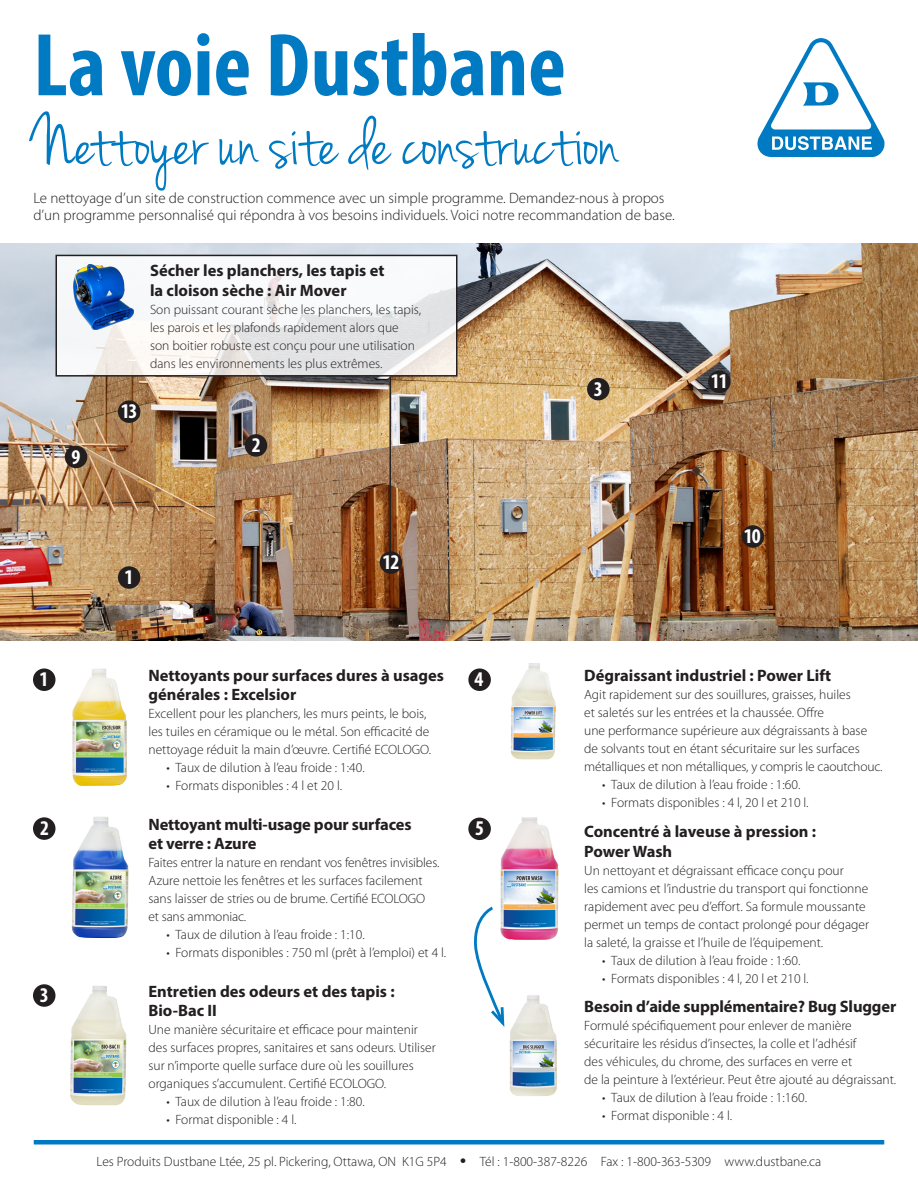
<style>
.page{position:relative;width:918px;height:1188px;background:#fff}
.page>*{position:absolute;margin:0;border:0;box-sizing:border-box;transform-origin:0 0}
.DB_Way{font:700 condensed 90px "Myriad Pro";color:#007ac2}
.Sub_Header_Jenna_Sue{font:75px "Jenna Sue";color:#007ac2}
.numbers{font:700 condensed 21px "Myriad Pro";letter-spacing:-.05em;color:#fff}
.subtitle_Myriad_Bold{font:700 16.5px/19.5px "Myriad Pro";color:#231f20}
.Subtitle_-_Header{font:300 15px/16.5px "Myriad Pro";color:#231f20}
.Body_text_Myriad_Reg{font:300 13.5px/18px "Myriad Pro";color:#231f20}
.bullet_list{font:300 13.5px "Myriad Pro";color:#231f20}
.s1{font-weight:900;font-size:16.5px}
</style>
<div class="page">
<hr style="left:34px;top:1140px;width:850px;height:4px;background:#007ac2">
<svg style="left:757px;top:38px;width:128px;height:119px"></svg>
<img style="left:0;top:244px;width:918px;height:396px">
<div style="left:65px;top:446px;width:22px;height:22px;background:#231f20;border-radius:50%"></div>
<div style="left:118px;top:400px;width:22px;height:23px;background:#231f20;border-radius:50%"></div>
<div style="left:118px;top:566px;width:22px;height:23px;background:#231f20;border-radius:50%"></div>
<div style="left:245px;top:434px;width:22px;height:23px;background:#231f20;border-radius:50%"></div>
<div style="left:587px;top:378px;width:23px;height:22px;background:#231f20;border-radius:50%"></div>
<div style="left:742px;top:525px;width:22px;height:23px;background:#231f20;border-radius:50%"></div>
<div style="left:708px;top:371px;width:23px;height:22px;background:#231f20;border-radius:50%"></div>
<div style="left:33px;top:817px;width:23px;height:23px;background:#231f20;border-radius:50%"></div>
<div style="left:468px;top:668px;width:23px;height:23px;background:#231f20;border-radius:50%"></div>
<div style="left:468px;top:818px;width:23px;height:22px;background:#231f20;border-radius:50%"></div>
<div style="left:33px;top:668px;width:23px;height:23px;background:#231f20;border-radius:50%"></div>
<div style="left:33px;top:984px;width:23px;height:23px;background:#231f20;border-radius:50%"></div>
<img style="left:510px;top:663px;width:46px;height:97px">
<img style="left:72px;top:668px;width:55px;height:118px">
<img style="left:487px;top:817px;width:72px;height:123px">
<img style="left:509px;top:995px;width:48px;height:101px">
<svg style="left:474px;top:905px;width:32px;height:122px"></svg>
<img style="left:71px;top:816px;width:58px;height:122px">
<img style="left:70px;top:986px;width:57px;height:120px">
<svg style="left:59px;top:258px;width:396px;height:116px"></svg>
<div style="left:56px;top:255px;width:402px;height:122px;border:2px solid #231f20"></div>
<hr style="left:389px;top:377px;width:2px;height:185px;background:#231f20">
<div style="left:380px;top:551px;width:22px;height:23px;background:#231f20;border-radius:50%"></div>
<img style="left:74px;top:264px;width:59px;height:66px">
<p class="DB_Way" style="left:33px;top:9px;width:534px">La voie Dustbane</p>
<p class="Sub_Header_Jenna_Sue" style="left:33px;top:99px;width:587px">Nettoyer un site de construction</p>
<p class="Subtitle_-_Header" style="left:33px;top:190px;width:643px">Le nettoyage d’un site de construction commence avec un simple programme. Demandez-nous à propos d’un programme personnalisé qui répondra à vos besoins individuels. Voici notre recommandation de base.</p>
<p class="numbers" style="left:72px;top:443px;width:10px">9</p>
<p class="numbers" style="left:121px;top:398px;width:18px">13</p>
<p class="subtitle_Myriad_Bold" style="left:150px;top:260px;width:236px">Sécher les planchers, les tapis et la cloison sèche : Air Mover</p>
<p class="Body_text_Myriad_Reg" style="left:150px;top:300px;width:273px">Son puissant courant sèche les planchers, les tapis, les parois et les plafonds rapidement alors que son boitier robuste est conçu pour une utilisation dans les environnements les plus extrêmes.</p>
<p class="numbers" style="left:252px;top:432px;width:10px">2</p>
<p class="numbers" style="left:124px;top:564px;width:10px">1</p>
<p class="numbers" style="left:383px;top:549px;width:18px">12</p>
<p class="numbers" style="left:594px;top:376px;width:10px">3</p>
<p class="numbers" style="left:711px;top:368px;width:18px">11</p>
<p class="numbers" style="left:744px;top:523px;width:18px">10</p>
<p class="numbers" style="left:39px;top:666px;width:10px">1</p>
<p class="numbers" style="left:40px;top:815px;width:10px">2</p>
<p class="numbers" style="left:40px;top:982px;width:10px">3</p>
<p class="subtitle_Myriad_Bold" style="left:148px;top:665px;width:297px">Nettoyants pour surfaces dures à usages générales : Excelsior</p>
<p class="Body_text_Myriad_Reg" style="left:148px;top:705px;width:284px">Excellent pour les planchers, les murs peints, le bois, les tuiles en céramique ou le métal. Son efficacité de nettoyage réduit la main d’œuvre. Certifié ECOLOGO.</p>
<p class="bullet_list" style="left:166px;top:760px;width:200px">• Taux de dilution à l’eau froide : 1:40.</p>
<p class="bullet_list" style="left:166px;top:778px;width:177px">• Formats disponibles : 4 l et 20 l.</p>
<p class="subtitle_Myriad_Bold" style="left:148px;top:814px;width:265px">Nettoyant multi-usage pour surfaces et verre : Azure</p>
<p class="Body_text_Myriad_Reg" style="left:148px;top:854px;width:292px">Faites entrer la nature en rendant vos fenêtres invisibles.<br>Azure nettoie les fenêtres et les surfaces facilement sans laisser de stries ou de brume. Certifié ECOLOGO<br>et sans ammoniac.</p>
<p class="bullet_list" style="left:166px;top:927px;width:200px">• Taux de dilution à l’eau froide : 1:10.</p>
<p class="bullet_list" style="left:166px;top:945px;width:281px">• Formats disponibles : 750 ml (prêt à l’emploi) et 4 l.</p>
<p class="subtitle_Myriad_Bold" style="left:148px;top:981px;width:248px">Entretien des odeurs et des tapis :<br>Bio-Bac II</p>
<p class="Body_text_Myriad_Reg" style="left:148px;top:1021px;width:289px">Une manière sécuritaire et efficace pour maintenir des surfaces propres, sanitaires et sans odeurs. Utiliser sur n’importe quelle surface dure où les souillures organiques s’accumulent. Certifié ECOLOGO.</p>
<p class="bullet_list" style="left:166px;top:1094px;width:200px">• Taux de dilution à l’eau froide : 1:80.</p>
<p class="bullet_list" style="left:166px;top:1112px;width:131px">• Format disponible : 4 l.</p>
<p class="numbers" style="left:475px;top:666px;width:10px">4</p>
<p class="numbers" style="left:475px;top:815px;width:10px">5</p>
<p class="subtitle_Myriad_Bold" style="left:584px;top:665px;width:249px">Dégraissant industriel : Power Lift</p>
<p class="Body_text_Myriad_Reg" style="left:584px;top:685px;width:300px">Agit rapidement sur des souillures, graisses, huiles<br>et saletés sur les entrées et la chaussée. Offre<br>une performance supérieure aux dégraissants à base de solvants tout en étant sécuritaire sur les surfaces métalliques et non métalliques, y compris le caoutchouc.</p>
<p class="bullet_list" style="left:602px;top:776px;width:200px">• Taux de dilution à l’eau froide : 1:60.</p>
<p class="bullet_list" style="left:602px;top:794px;width:208px">• Formats disponibles : 4 l, 20 l et 210 l.</p>
<p class="subtitle_Myriad_Bold" style="left:584px;top:821px;width:234px">Concentré à laveuse à pression :<br>Power Wash</p>
<p class="Body_text_Myriad_Reg" style="left:584px;top:861px;width:286px">Un nettoyant et dégraissant efficace conçu pour<br>les camions et l’industrie du transport qui fonctionne rapidement avec peu d’effort. Sa formule moussante permet un temps de contact prolongé pour dégager la saleté, la graisse et l’huile de l’équipement.</p>
<p class="bullet_list" style="left:602px;top:952px;width:200px">• Taux de dilution à l’eau froide : 1:60.</p>
<p class="bullet_list" style="left:602px;top:970px;width:208px">• Formats disponibles : 4 l, 20 l et 210 l.</p>
<p class="subtitle_Myriad_Bold" style="left:584px;top:996px;width:314px">Besoin d’aide supplémentaire? Bug Slugger</p>
<p class="Body_text_Myriad_Reg" style="left:584px;top:1016px;width:314px">Formulé spécifiquement pour enlever de manière sécuritaire les résidus d’insectes, la colle et l’adhésif<br>des véhicules, du chrome, des surfaces en verre et<br>de la peinture à l’extérieur. Peut être ajouté au dégraissant.</p>
<p class="bullet_list" style="left:602px;top:1089px;width:206px">• Taux de dilution à l’eau froide : 1:160.</p>
<p class="bullet_list" style="left:602px;top:1107px;width:131px">• Format disponible : 4 l.</p>
<p class="Body_text_Myriad_Reg" style="left:97px;top:1153px;width:726px">Les Produits Dustbane Ltée, 25 pl. Pickering, Ottawa, ON K1G 5P4 <span class="s1">•</span> Tél : 1-800-387-8226 Fax : 1-800-363-5309 www.dustbane.ca</p>
</div>
